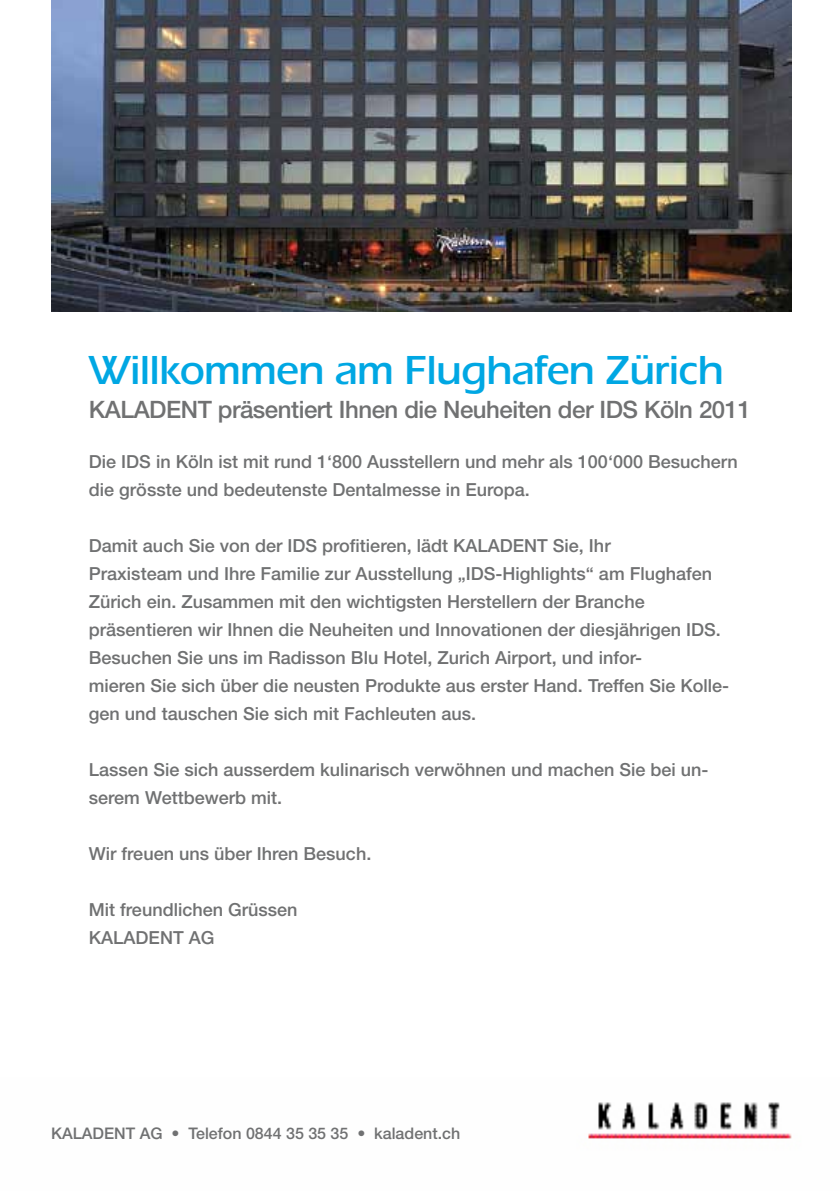
<style>
.page{position:relative;width:840px;height:1191px;background:#fff}
.page>*{position:absolute;margin:0;border:0;box-sizing:border-box;transform-origin:0 0}
.t1{font:700 42px "Aquiline";letter-spacing:-.02em;color:#00a7e3}
.t2{font:500 24px "Helvetica Neue";letter-spacing:-.02em;color:#707172}
.t3{font:500 18px/28px "Helvetica Neue";color:#707172}
.t4{font:500 16px "Helvetica Neue";color:#707172}
</style>
<div class="page">
<img style="left:588px;top:1102px;width:204px;height:37px">
<img style="left:51px;top:0;width:739px;height:311px">
<h1 class="t1" style="left:89px;top:346px;width:636px">Willkommen am Flughafen Zürich</h1>
<h2 class="t2" style="left:89px;top:395px;width:663px">KALADENT präsentiert Ihnen die Neuheiten der IDS Köln 2011</h2>
<p class="t3" style="left:89px;top:447px;width:650px">Die IDS in Köln ist mit rund 1‘800 Ausstellern und mehr als 100‘000 Besuchern die grösste und bedeutenste Dentalmesse in Europa.</p>
<p class="t3" style="left:89px;top:531px;width:641px">Damit auch Sie von der IDS profitieren, lädt KALADENT Sie, Ihr<br>Praxisteam und Ihre Familie zur Ausstellung „IDS-Highlights“ am Flughafen Zürich ein. Zusammen mit den wichtigsten Herstellern der Branche präsentieren wir Ihnen die Neuheiten und Innovationen der diesjährigen IDS.<br>Besuchen Sie uns im Radisson Blu Hotel, Zurich Airport, und infor-<br>mieren Sie sich über die neusten Produkte aus erster Hand. Treffen Sie Kolle&shy;gen und tauschen Sie sich mit Fachleuten aus.</p>
<p class="t3" style="left:89px;top:755px;width:620px">Lassen Sie sich ausserdem kulinarisch verwöhnen und machen Sie bei un&shy;serem Wettbewerb mit.</p>
<p class="t3" style="left:89px;top:839px;width:284px">Wir freuen uns über Ihren Besuch.</p>
<p class="t3" style="left:89px;top:895px;width:210px">Mit freundlichen Grüssen<br>KALADENT AG</p>
<p class="t4" style="left:51px;top:1123px;width:410px">KALADENT AG • Telefon 0844 35 35 35 • kaladent.ch</p>
</div>
